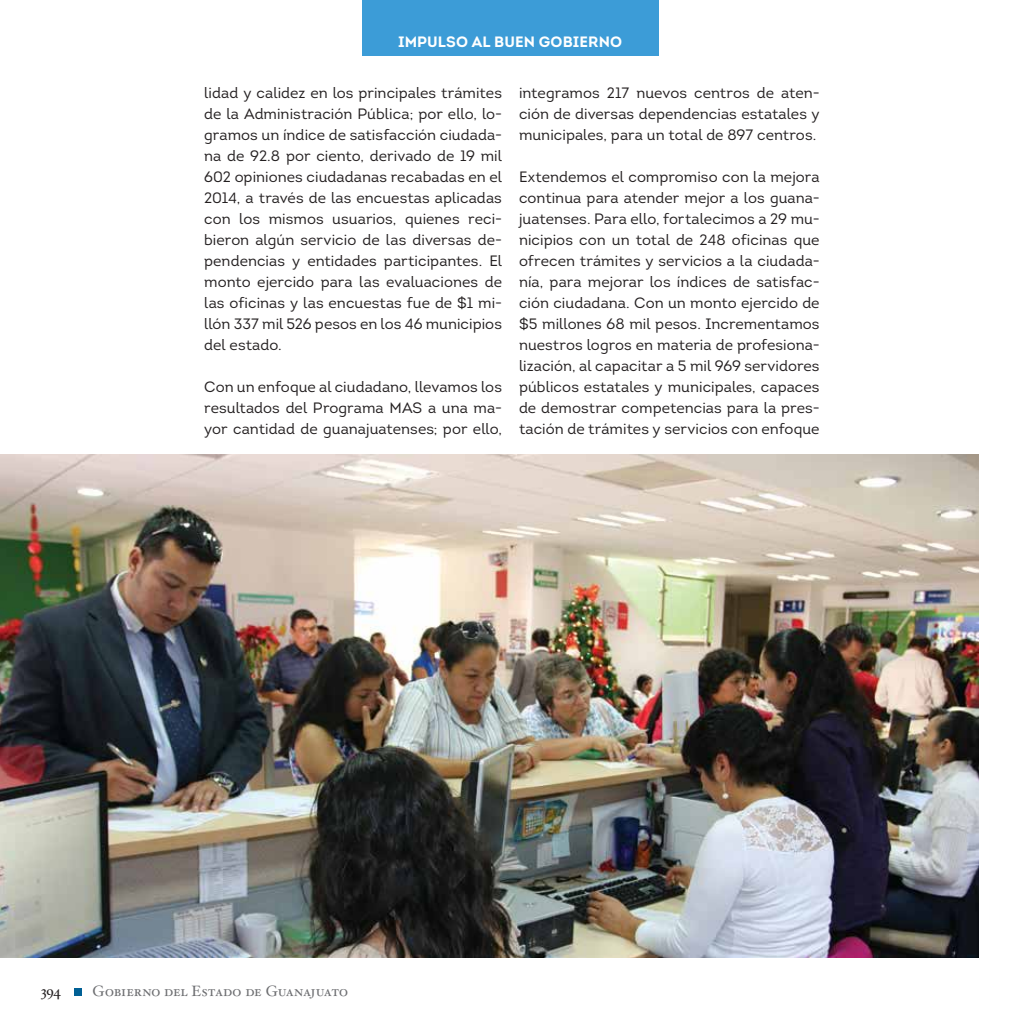
<style>
.page{position:relative;width:1021px;height:1021px;background:#fff}
.page>*{position:absolute;margin:0;border:0;box-sizing:border-box;transform-origin:0 0}
.t1{font:15px/21px "Intro";letter-spacing:.005em;color:#231f20;text-align:justify}
.t2{font:15px "Hoefler Text Roman Small Caps";letter-spacing:-.01em;color:#6d6e71}
.t3{font:700 15px "Intro";letter-spacing:.01em;color:#fff}
.t4{font:15px "Hoefler Text Roman Small Caps";color:#231f20}
</style>
<div class="page">
<div style="left:74px;top:988px;width:8px;height:8px;background:#006095"></div>
<div style="left:361px;top:0;width:297px;height:55px;background:#3c9cd7"></div>
<img style="left:0;top:455px;width:978px;height:502px">
<p class="t3" style="left:398px;top:32px;width:225px">IMPULSO AL BUEN GOBIERNO</p>
<p class="t1" style="left:204px;top:82px;width:299px">lidad y calidez en los principales trámites de la Administración Pública; por ello, lo&shy;gramos un índice de satisfacción ciudada&shy;na de 92.8 por ciento, derivado de 19 mil 602 opiniones ciudadanas recabadas en el 2014, a través de las encuestas aplicadas con los mismos usuarios, quienes reci&shy;bieron algún servicio de las diversas de&shy;pendencias y entidades participantes. El monto ejercido para las evaluaciones de las oficinas y las encuestas fue de $1 mi&shy;llón 337 mil 526 pesos en los 46 municipios del estado.</p>
<p class="t1" style="left:204px;top:376px;width:299px">Con un enfoque al ciudadano, llevamos los resultados del Programa MAS a una ma&shy;yor cantidad de guanajuatenses; por ello,</p>
<p class="t1" style="left:519px;top:82px;width:302px">integramos 217 nuevos centros de aten&shy;ción de diversas dependencias estatales y municipales, para un total de 897 centros.</p>
<p class="t1" style="left:519px;top:166px;width:302px">Extendemos el compromiso con la mejora continua para atender mejor a los guana&shy;juatenses. Para ello, fortalecimos a 29 mu&shy;nicipios con un total de 248 oficinas que ofrecen trámites y servicios a la ciudada&shy;nía, para mejorar los índices de satisfac&shy;ción ciudadana. Con un monto ejercido de $5 millones 68 mil pesos. Incrementamos nuestros logros en materia de profesiona&shy;lización, al capacitar a 5 mil 969 servidores públicos estatales y municipales, capaces de demostrar competencias para la pres&shy;tación de trámites y servicios con enfoque</p>
<p class="t4" style="left:41px;top:982px;width:22px">394</p>
<p class="t2" style="left:93px;top:982px;width:257px">Gobierno del Estado de Guanajuato</p>
</div>
